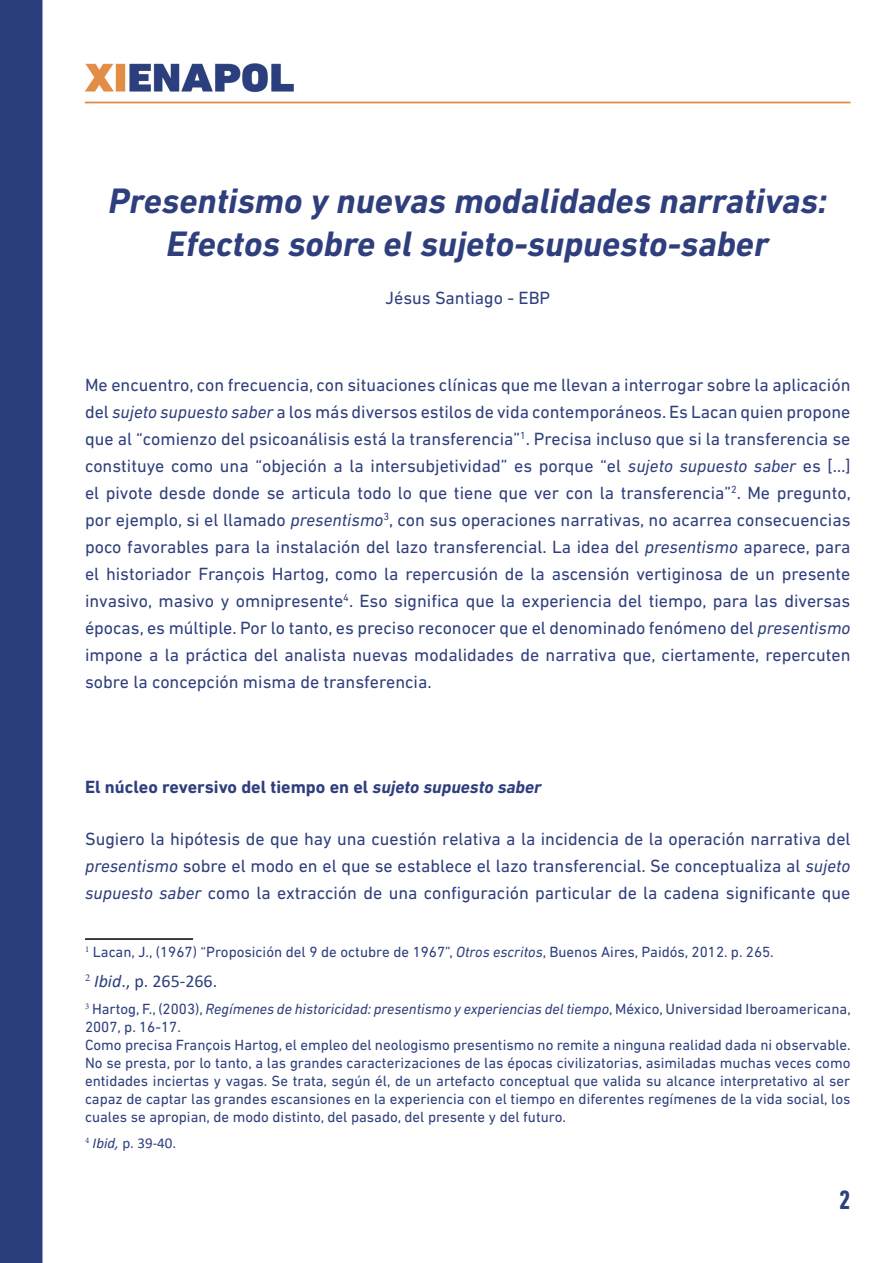
<style>
.page{position:relative;width:893px;height:1263px;background:#fff}
.page>*{position:absolute;margin:0;border:0;box-sizing:border-box;transform-origin:0 0}
.t1{font:italic 700 36px/43.2px "DIN Next LT Pro";color:#2f3f7d;text-align:center}
.t2{font:700 condensed 27px "DIN Next LT Pro";color:#2e3f7d}
.t3{font:18px/27px "DIN Next LT Pro";color:#2f3f7d;text-align:justify}
.t4{font:700 18px "DIN Next LT Pro";color:#2f3f7d}
.t5{font:18px "Calibri";color:#2e3f7d}
.t6{font:15px/18px "DIN Next LT Pro";color:#2e3f7d}
.t7{font:15px "Calibri";color:#2e3f7d}
.s1{font-style:italic}
</style>
<div class="page">
<img style="left:0;top:0;width:851px;height:1263px">
<hr style="left:85px;top:938px;width:108px;height:2px;background:#000">
<h1 class="t1" style="left:109px;top:179px;width:720px">Presentismo y nuevas modalidades narrativas:<br>Efectos sobre el sujeto-supuesto-saber</h1>
<p class="t3" style="left:385px;top:284px;width:166px">Jésus Santiago - EBP</p>
<p class="t3" style="left:85px;top:371px;width:767px">Me encuentro, con frecuencia, con situaciones clínicas que me llevan a interrogar sobre la aplicación del <span class="s1">sujeto supuesto saber</span> a los más diversos estilos de vida contemporáneos. Es Lacan quien propone que al “comienzo del psicoanálisis está la transferencia”<sup>1</sup>. Precisa incluso que si la transferencia se constituye como una “objeción a la intersubjetividad” es porque “el <span class="s1">sujeto supuesto saber</span> es […] el pivote desde donde se articula todo lo que tiene que ver con la transferencia”<sup>2</sup>. Me pregunto, por ejemplo, si el llamado <span class="s1">presentismo</span><sup>3</sup>, con sus operaciones narrativas, no acarrea consecuencias poco favorables para la instalación del lazo transferencial. La idea del <span class="s1">presentismo</span> aparece, para el historiador François Hartog, como la repercusión de la ascensión vertiginosa de un presente invasivo, masivo y omnipresente<sup>4</sup>. Eso significa que la experiencia del tiempo, para las diversas épocas, es múltiple. Por lo tanto, es preciso reconocer que el denominado fenómeno del <span class="s1">presentismo </span>impone a la práctica del analista nuevas modalidades de narrativa que, ciertamente, repercuten sobre la concepción misma de transferencia.</p>
<p class="t4" style="left:85px;top:776px;width:458px">El núcleo reversivo del tiempo en el <span class="s1">sujeto supuesto saber</span></p>
<p class="t3" style="left:85px;top:825px;width:767px">Sugiero la hipótesis de que hay una cuestión relativa a la incidencia de la operación narrativa del <span class="s1">presentismo</span> sobre el modo en el que se establece el lazo transferencial. Se conceptualiza al <span class="s1">sujeto supuesto saber</span> como la extracción de una configuración particular de la cadena significante que</p>
<p class="t6" style="left:85px;top:943px;width:690px"><sup>1</sup> Lacan, J., (1967) “Proposición del 9 de octubre de 1967”, <span class="s1">Otros escritos</span>, Buenos Aires, Paidós, 2012. p. 265.</p>
<p class="t5" style="left:85px;top:969px;width:134px"><sup>2</sup> <span class="s1">Ibid</span>., p. 265-266.</p>
<p class="t6" style="left:85px;top:999px;width:767px"><sup>3</sup> Hartog, F., (2003), <span class="s1">Regímenes de historicidad: presentismo y experiencias del tiempo</span>, México, Universidad Iberoamericana, 2007, p. 16-17.<br>Como precisa François Hartog, el empleo del neologismo presentismo no remite a ninguna realidad dada ni observable.<br>No se presta, por lo tanto, a las grandes caracterizaciones de las épocas civilizatorias, asimiladas muchas veces como entidades inciertas y vagas. Se trata, según él, de un artefacto conceptual que valida su alcance interpretativo al ser capaz de captar las grandes escansiones en la experiencia con el tiempo en diferentes regímenes de la vida social, los cuales se apropian, de modo distinto, del pasado, del presente y del futuro.</p>
<p class="t7" style="left:85px;top:1133px;width:93px"><sup>4</sup> <span class="s1">Ibid,</span> p. 39-40.</p>
<h2 class="t2" style="left:839px;top:1184px;width:13px">2</h2>
</div>
